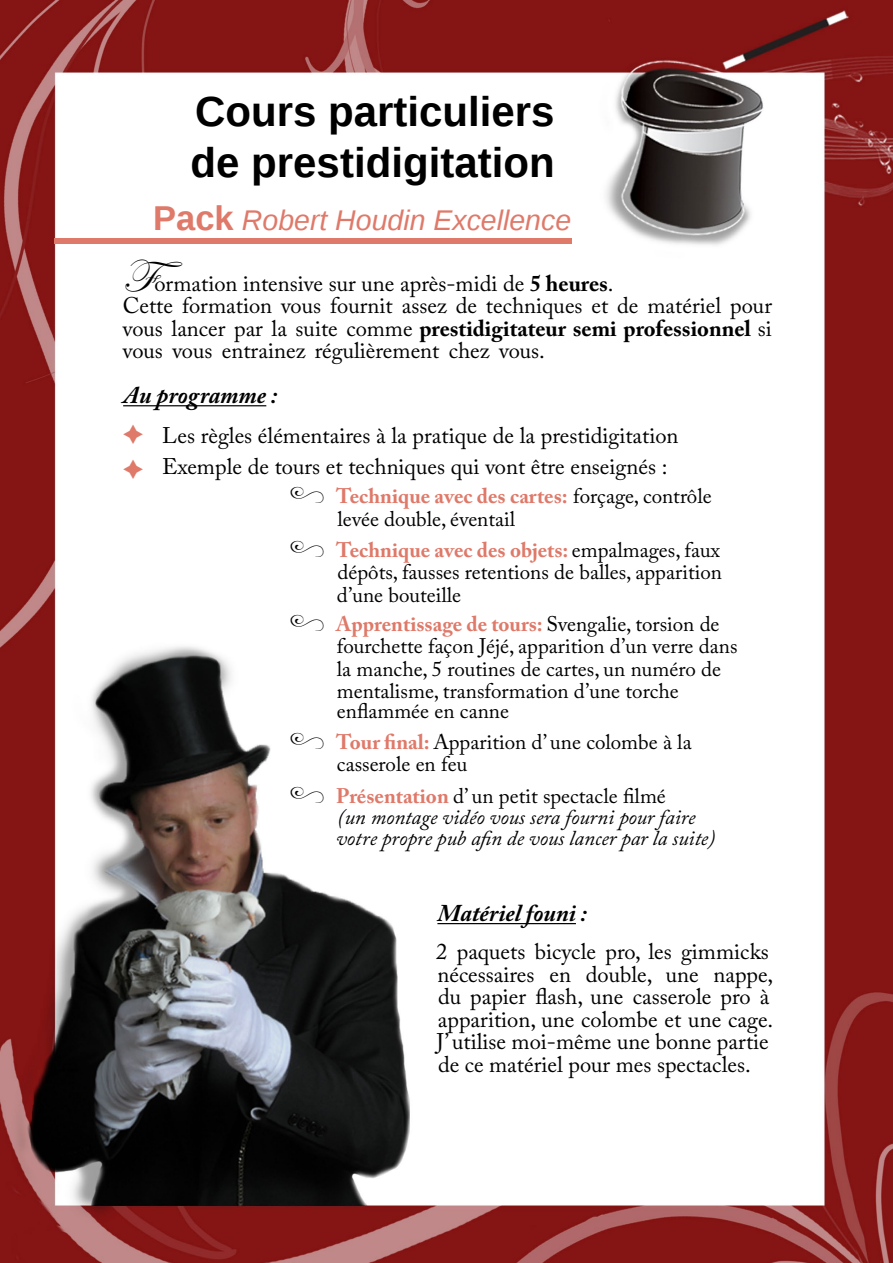
<style>
.page{position:relative;width:893px;height:1263px;background:#fff}
.page>*{position:absolute;margin:0;border:0;box-sizing:border-box;transform-origin:0 0}
.t1{font:700 42px/50.4px "Liberation Sans";color:#000}
.t2{font:700 34.5px "Liberation Sans";color:#df7969}
.t3{font:italic 28.5px "Liberation Sans";color:#df7969}
.t4{font:italic 700 24px "Adobe Caslon Pro";color:#000}
.t5{font:24px "Nymphette";color:#000}
.t6{font:22.5px/22.5px "Adobe Caslon Pro";color:#000}
.t7{font:21px/22.5px "Adobe Caslon Pro";color:#000}
.t8{font:700 21px "Adobe Caslon Pro";color:#df7969}
.t9{font:italic 21px/21px "Adobe Caslon Pro";color:#000}
.s1{font-family:"Edwardian Script ITC";font-size:48px}
.s2{font-weight:700}
.s3{font-weight:400;color:#000}
.s4{font-weight:700;color:#df7969}
</style>
<div class="page">
<img style="left:1px;top:0;width:892px;height:1263px">
<div style="left:54px;top:239px;width:517px;height:5px;background:#df7969"></div>
<hr style="left:123px;top:405px;width:143px;height:1px;background:#000">
<hr style="left:437px;top:923px;width:139px;height:1px;background:#000">
<svg style="left:123px;top:424px;width:20px;height:20px"></svg>
<svg style="left:123px;top:459px;width:20px;height:20px"></svg>
<h1 class="t1" style="left:191px;top:86px;width:366px">Cours particuliers de prestidigitation</h1>
<p class="t3" style="left:242px;top:201px;width:331px">Robert Houdin Excellence</p>
<h2 class="t2" style="left:153px;top:194px;width:82px">Pack</h2>
<p class="t6" style="left:123px;top:272px;width:651px"><span class="s1">F</span>ormation intensive sur une après-midi de <span class="s2">5 heures</span>.<br>Cette formation vous fournit assez de techniques et de matériel pour vous lancer par la suite comme <span class="s2">prestidigitateur semi professionnel</span> si vous vous entrainez régulièrement chez vous.</p>
<p class="t4" style="left:123px;top:381px;width:155px">Au programme :</p>
<p class="t6" style="left:162px;top:424px;width:518px">Les règles élémentaires laà pratique de la prestidigitation</p>
<p class="t6" style="left:162px;top:455px;width:507px">Exemple de tours et techniques qui vont être enseignés :</p>
<p class="t5" style="left:290px;top:482px;width:36px">y</p>
<p class="t5" style="left:290px;top:535px;width:36px">y</p>
<p class="t5" style="left:290px;top:609px;width:36px">y</p>
<p class="t5" style="left:290px;top:727px;width:36px">y</p>
<p class="t5" style="left:290px;top:781px;width:36px">y</p>
<p class="t8" style="left:336px;top:484px;width:377px">Technique avec des cartes: <span class="s3">forçage, contrôle</span></p>
<p class="t7" style="left:336px;top:503px;width:385px;line-height:30.9px">levée double, éventail<br><span class="s4">Technique avec des objets:</span> empalmages, faux</p>
<p class="t7" style="left:337px;top:561px;width:386px">dépôts, fausses retentions de balles, apparition ’d une bouteille</p>
<p class="t8" style="left:336px;top:611px;width:385px">Apprentissage de tours: <span class="s3">Svengalie, torsion de</span></p>
<p class="t7" style="left:337px;top:635px;width:402px">fourchette façon Jéjé, apparition ’d un verre dans la manche 5, routines de cartes, un numéro de mentalisme, transformation ’d une torche</p>
<p class="t7" style="left:337px;top:699px;width:174px">enflammée en canne</p>
<p class="t7" style="left:336px;top:730px;width:357px"><span class="s4">Tour final:</span> Apparition d’une colombe laà</p>
<p class="t7" style="left:336px;top:748px;width:331px;line-height:31.7px">casserole en feu<br><span class="s4">Présentation</span> d’un petit spectacle filmé</p>
<p class="t9" style="left:336px;top:806px;width:381px">(un montage vidéo vous serafourni pourfaire votre propre pub afin de vous lancer par la suite(</p>
<p class="t4" style="left:437px;top:899px;width:151px">Matérielfouni :</p>
<p class="t6" style="left:436px;top:940px;width:339px;text-align:right">2 paquets bicycle pro, les gimmicks nappe,</p>
<p class="t6" style="left:586px;top:963px;width:68px">double,</p>
<p class="t6" style="left:437px;top:963px;width:338px">nécessaires<br>du papier flash, une casserole pro à apparition, une colombe et une cage. ’J utilise moi-même une bonne partie de ce matériel pour mes spectacles.</p>
<p class="t6" style="left:549px;top:963px;width:23px">en</p>
<p class="t6" style="left:666px;top:963px;width:34px">une</p>
</div>
